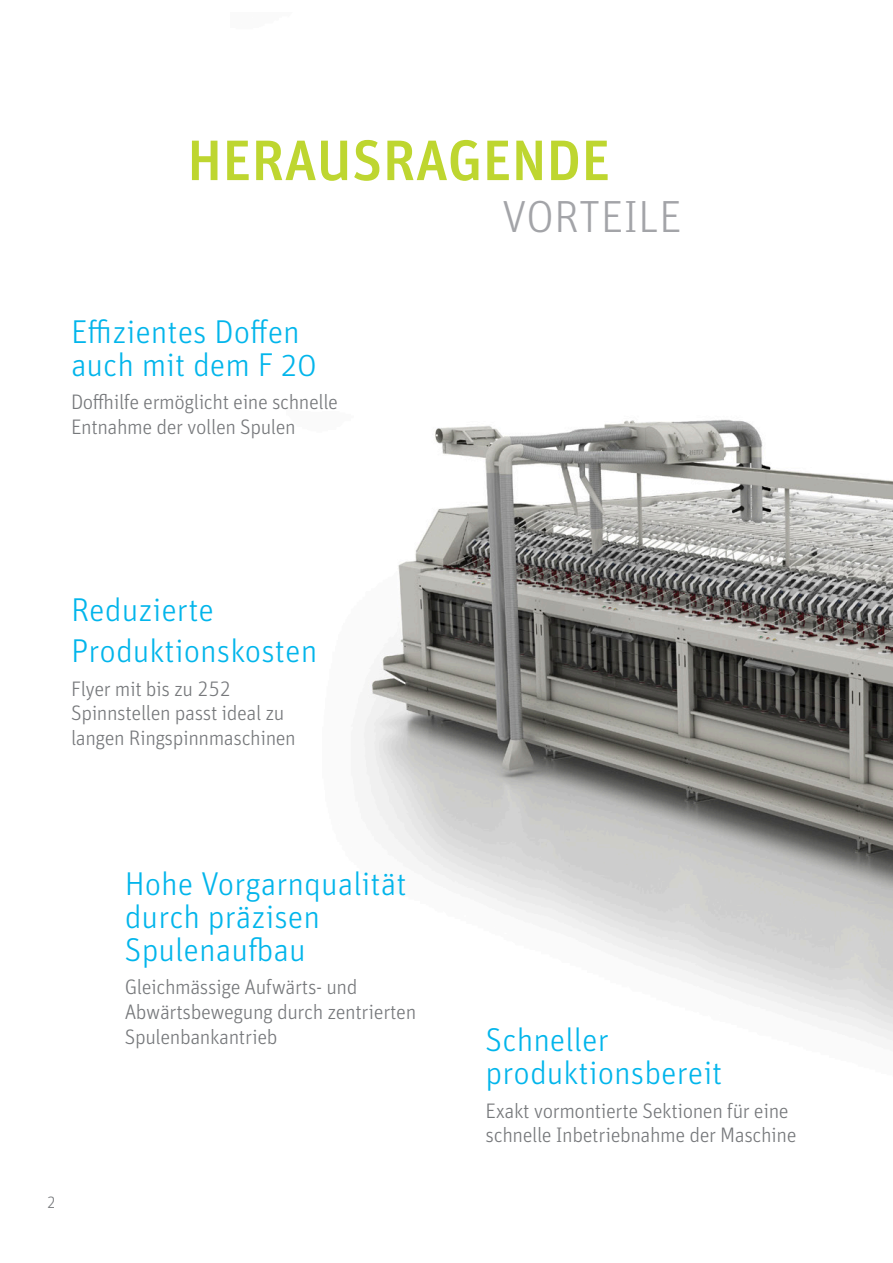
<style>
.page{position:relative;width:893px;height:1263px;background:#fff}
.page>*{position:absolute;margin:0;border:0;box-sizing:border-box;transform-origin:0 0}
.t1{font:500 57px "Unit Pro";color:#bed630}
.t2{font:300 45px "Unit Pro";color:#a3a4a8}
.t3{font:300 33px/33px "Unit Pro";color:#02b5eb}
.t4{font:300 21px/24.8px "Unit Pro";letter-spacing:-.02em;color:#76787b}
.t5{font:300 16.5px "Unit Pro";color:#76787b}
</style>
<div class="page">
<img style="left:363px;top:419px;width:530px;height:622px">
<h1 class="t1" style="left:187px;top:117px;width:425px">HERAUSRAGENDE</h1>
<h2 class="t2" style="left:502px;top:185px;width:181px">VORTEILE</h2>
<h3 class="t3" style="left:71px;top:314px;width:247px">Effizientes Doffen auch mit dem F 20</h3>
<p class="t4" style="left:71px;top:389px;width:269px">Doffhilfe ermöglicht eine schnelle<br>Entnahme der vollen Spulen</p>
<h3 class="t3" style="left:71px;top:587px;width:248px;line-height:41.5px">Reduzierte<br>Produktionskosten</h3>
<p class="t4" style="left:71px;top:675px;width:226px">Flyer mit bis zu 252<br>Spinnstellen passt ideal zu langen Ringspinnmaschinen</p>
<h3 class="t3" style="left:125px;top:866px;width:283px">Hohe Vorgarnqualität durch präzisen<br>Spulenaufbau</h3>
<p class="t4" style="left:125px;top:974px;width:293px">Gleichmässige Aufwärts- und<br>Abwärtsbewegung durch zentrierten<br>Spulenbankantrieb</p>
<p class="t5" style="left:46px;top:1191px;width:11px">2</p>
<h3 class="t3" style="left:486px;top:1022px;width:238px">Schneller produktionsbereit</h3>
<p class="t4" style="left:486px;top:1097px;width:312px">Exakt vormontierte Sektionen für eine schnelle Inbetriebnahme der Maschine</p>
</div>
